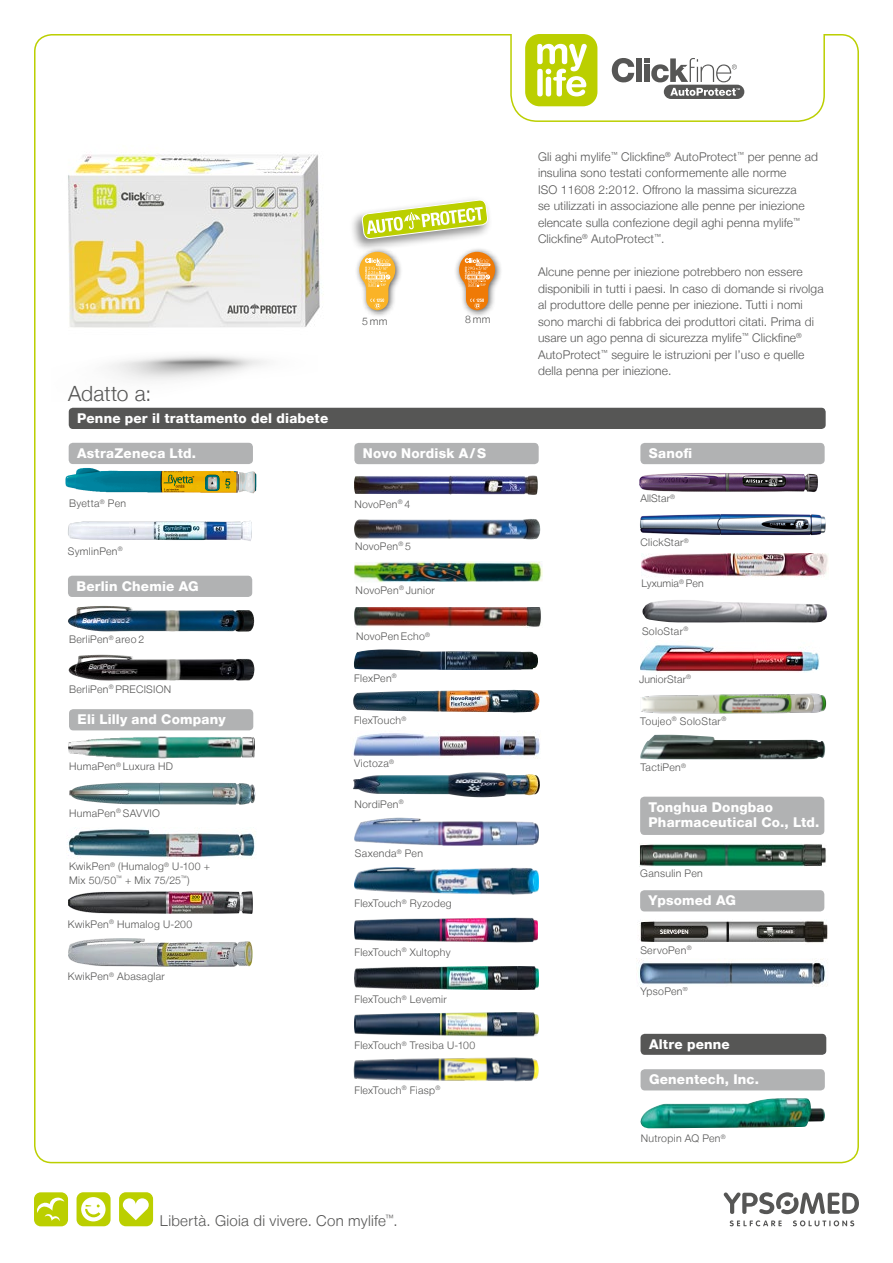
<style>
.page{position:relative;width:893px;height:1263px;background:#fff}
.page>*{position:absolute;margin:0;border:0;box-sizing:border-box;transform-origin:0 0}
.t1{font:300 21px "Helvetica Neue LT";color:#565655}
.t2{font:300 15px "Helvetica Neue LT";letter-spacing:.02em;color:#565655}
.t3{font:800 13.5px/15.8px "Helvetica Neue LT";letter-spacing:.015em;color:#fff}
.t4{font:300 12px/16.5px "Helvetica Neue LT";letter-spacing:.01em;color:#565655}
.t5{font:300 10.5px/13.5px "Helvetica Neue LT";letter-spacing:.03em;color:#565655}
.t6{font:300 10.5px "Helvetica Neue LT";letter-spacing:.01em;color:#565655}
</style>
<div class="page">
<img style="left:68px;top:737px;width:187px;height:22px">
<img style="left:65px;top:468px;width:192px;height:26px">
<div style="left:354px;top:247px;width:49px;height:71px;background:#000;opacity:.66"></div>
<svg style="left:359px;top:252px;width:36px;height:58px;background:#f1c774"></svg>
<img style="left:68px;top:154px;width:256px;height:174px">
<div style="left:68px;top:576px;width:184px;height:21px;background:#b1b2b3;border-radius:4px"></div>
<div style="left:640px;top:797px;width:184px;height:38px;background:#b1b2b3;border-radius:4px"></div>
<img style="left:639px;top:844px;width:187px;height:22px">
<div style="left:354px;top:443px;width:185px;height:21px;background:#b1b2b3;border-radius:4px"></div>
<img style="left:354px;top:475px;width:184px;height:20px">
<img style="left:353px;top:649px;width:185px;height:21px">
<img style="left:353px;top:733px;width:187px;height:25px">
<div style="left:640px;top:443px;width:185px;height:21px;background:#b1b2b3;border-radius:4px"></div>
<img style="left:642px;top:600px;width:186px;height:23px">
<img style="left:640px;top:514px;width:186px;height:22px">
<img style="left:640px;top:735px;width:185px;height:24px">
<div style="left:640px;top:890px;width:184px;height:21px;background:#b1b2b3;border-radius:4px"></div>
<div style="left:69px;top:443px;width:184px;height:21px;background:#b1b2b3;border-radius:4px"></div>
<img style="left:68px;top:654px;width:187px;height:27px">
<img style="left:67px;top:829px;width:188px;height:30px">
<img style="left:69px;top:782px;width:187px;height:23px">
<div style="left:69px;top:709px;width:184px;height:21px;background:#b1b2b3;border-radius:4px"></div>
<img style="left:353px;top:772px;width:187px;height:26px">
<img style="left:353px;top:689px;width:187px;height:24px">
<img style="left:354px;top:519px;width:186px;height:20px">
<img style="left:640px;top:1098px;width:185px;height:30px">
<div style="left:641px;top:1069px;width:184px;height:21px;background:#b1b2b3;border-radius:4px"></div>
<div style="left:69px;top:408px;width:757px;height:21px;background:#565655;border-radius:4px"></div>
<div style="left:640px;top:1034px;width:186px;height:21px;background:#565655;border-radius:4px"></div>
<img style="left:639px;top:473px;width:179px;height:19px">
<img style="left:640px;top:644px;width:179px;height:28px">
<img style="left:641px;top:693px;width:186px;height:21px">
<img style="left:68px;top:606px;width:186px;height:26px">
<div style="left:349px;top:196px;width:143px;height:56px;background:#000;opacity:.45"></div>
<img style="left:639px;top:920px;width:188px;height:23px">
<img style="left:638px;top:959px;width:188px;height:27px">
<img style="left:641px;top:554px;width:187px;height:23px">
<svg style="left:362px;top:196px;width:126px;height:49px"></svg>
<div style="left:454px;top:247px;width:49px;height:71px;background:#000;opacity:.66"></div>
<img style="left:68px;top:521px;width:184px;height:20px">
<img style="left:354px;top:561px;width:189px;height:21px">
<img style="left:355px;top:607px;width:186px;height:21px">
<img style="left:354px;top:867px;width:184px;height:28px">
<img style="left:355px;top:817px;width:183px;height:28px">
<img style="left:354px;top:917px;width:184px;height:25px">
<img style="left:354px;top:966px;width:185px;height:23px">
<img style="left:354px;top:1012px;width:184px;height:24px">
<img style="left:353px;top:1057px;width:186px;height:25px">
<img style="left:68px;top:891px;width:184px;height:23px">
<img style="left:68px;top:938px;width:184px;height:29px">
<div style="left:510px;top:0;width:315px;height:122px;border:2px solid #bbcf00;border-radius:27px"></div>
<div style="left:480px;top:0;width:413px;height:34px;background:#fff"></div>
<svg style="left:730px;top:1220px;width:52px;height:6px"></svg>
<svg style="left:793px;top:1220px;width:61px;height:6px"></svg>
<svg style="left:724px;top:1192px;width:135px;height:22px"></svg>
<div style="left:525px;top:34px;width:72px;height:72px;background:#bbcf00;border-radius:14px"></div>
<svg style="left:537px;top:44px;width:50px;height:52px"></svg>
<div style="left:664px;top:85px;width:80px;height:14px;background:#565655;border-radius:7px"></div>
<svg style="left:670px;top:88px;width:70px;height:8px"></svg>
<svg style="left:612px;top:58px;width:22px;height:24px"></svg>
<div style="left:636px;top:58px;width:6px;height:24px;background:#565655"></div>
<svg style="left:644px;top:58px;width:93px;height:24px"></svg>
<div style="left:119px;top:1192px;width:34px;height:34px;background:#bbcf00;border-radius:7px"></div>
<svg style="left:123px;top:1198px;width:26px;height:22px"></svg>
<div style="left:77px;top:1192px;width:34px;height:34px;background:#bbcf00;border-radius:7px"></div>
<svg style="left:81px;top:1197px;width:25px;height:24px"></svg>
<div style="left:34px;top:1192px;width:34px;height:34px;background:#bbcf00;border-radius:7px"></div>
<svg style="left:37px;top:1197px;width:27px;height:24px"></svg>
<svg style="left:459px;top:252px;width:36px;height:58px;background:#e9a460"></svg>
<h1 class="t1" style="left:68px;top:381px;width:85px">Adatto a:</h1>
<p class="t3" style="left:77px;top:410px;width:253px">Penne per il trattamento del diabete</p>
<p class="t3" style="left:77px;top:445px;width:120px">AstraZeneca Ltd.</p>
<p class="t5" style="left:69px;top:496px;width:58px">Byetta<sup>®</sup> Pen</p>
<p class="t5" style="left:68px;top:544px;width:57px">SymlinPen<sup>®</sup></p>
<p class="t3" style="left:76px;top:578px;width:124px">Berlin Chemie AG</p>
<p class="t5" style="left:69px;top:633px;width:77px">BerliPen<sup>®</sup> areo 2</p>
<p class="t5" style="left:69px;top:682px;width:104px">BerliPen<sup>®</sup> PRECISION</p>
<p class="t3" style="left:78px;top:711px;width:150px">Eli Lilly and Company</p>
<p class="t5" style="left:69px;top:760px;width:105px">HumaPen<sup>®</sup> Luxura HD</p>
<p class="t5" style="left:69px;top:806px;width:92px">HumaPen<sup>®</sup> SAVVIO</p>
<p class="t5" style="left:69px;top:859px;width:142px">KwikPen<sup>®</sup> (Humalog<sup>®</sup> U-100 +<br>Mix 50/50<sup>™</sup> + Mix 75/25<sup>™</sup>)</p>
<p class="t5" style="left:68px;top:917px;width:126px">KwikPen<sup>®</sup> Humalog U-200</p>
<p class="t5" style="left:68px;top:969px;width:98px">KwikPen<sup>®</sup> Abasaglar</p>
<p class="t5" style="left:362px;top:314px;width:27px">5mm</p>
<p class="t5" style="left:465px;top:313px;width:27px">8mm</p>
<p class="t3" style="left:363px;top:445px;width:125px">Novo Nordisk A/S</p>
<p class="t5" style="left:354px;top:497px;width:57px">NovoPen<sup>®</sup> 4</p>
<p class="t5" style="left:355px;top:539px;width:57px">NovoPen<sup>®</sup> 5</p>
<p class="t5" style="left:356px;top:583px;width:81px">NovoPen<sup>®</sup> Junior</p>
<p class="t5" style="left:356px;top:630px;width:76px">NovoPen Echo<sup>®</sup></p>
<p class="t5" style="left:354px;top:671px;width:44px">FlexPen<sup>®</sup></p>
<p class="t5" style="left:354px;top:714px;width:54px">FlexTouch<sup>®</sup></p>
<p class="t5" style="left:354px;top:756px;width:41px">Victoza<sup>®</sup></p>
<p class="t5" style="left:354px;top:797px;width:51px">NordiPen<sup>®</sup></p>
<p class="t5" style="left:355px;top:846px;width:70px">Saxenda<sup>®</sup> Pen</p>
<p class="t5" style="left:354px;top:896px;width:99px">FlexTouch<sup>®</sup> Ryzodeg</p>
<p class="t5" style="left:354px;top:945px;width:98px">FlexTouch<sup>®</sup> Xultophy</p>
<p class="t5" style="left:354px;top:992px;width:94px">FlexTouch<sup>®</sup> Levemir</p>
<p class="t5" style="left:354px;top:1038px;width:122px">FlexTouch<sup>®</sup> Tresiba U-100</p>
<p class="t5" style="left:354px;top:1083px;width:88px">FlexTouch<sup>®</sup> Fiasp<sup>®</sup></p>
<p class="t2" style="left:160px;top:1212px;width:239px">Libertà. Gioia di vivere. Con mylife<sup>™</sup>.</p>
<p class="t4" style="left:538px;top:148px;width:281px">Gli aghi mylife<sup>™</sup> Clickfine<sup>®</sup> AutoProtect<sup>™</sup> per penne ad insulina sono testati conformemente alle norme<br>ISO 11608 2:2012. Offrono la massima sicurezza<br>se utilizzati in associazione alle penne per iniezione elencate sulla confezione degil aghi penna mylife<sup>™ </sup>Clickfine<sup>®</sup> AutoProtect<sup>™</sup>.</p>
<p class="t4" style="left:538px;top:264px;width:287px">Alcune penne per iniezione potrebbero non essere disponibili in tutti i paesi. In caso di domande si rivolga al produttore delle penne per iniezione. Tutti i nomi sono marchi di fabbrica dei produttori citati. Prima di usare un ago penna di sicurezza mylife<sup>™</sup> Clickfine<sup>® </sup>AutoProtect<sup>™</sup> seguire le istruzioni per l’uso e quelle della penna per iniezione.</p>
<p class="t3" style="left:649px;top:445px;width:45px">Sanofi</p>
<p class="t6" style="left:640px;top:492px;width:36px">AllStar<sup>®</sup></p>
<p class="t5" style="left:640px;top:535px;width:50px">ClickStar<sup>®</sup></p>
<p class="t6" style="left:641px;top:577px;width:64px">Lyxumia<sup>®</sup> Pen</p>
<p class="t5" style="left:642px;top:624px;width:48px">SoloStar<sup>®</sup></p>
<p class="t6" style="left:639px;top:672px;width:54px">JuniorStar<sup>®</sup></p>
<p class="t5" style="left:640px;top:714px;width:87px">Toujeo<sup>®</sup> SoloStar<sup>®</sup></p>
<p class="t5" style="left:640px;top:760px;width:47px">TactiPen<sup>®</sup></p>
<p class="t3" style="left:649px;top:799px;width:172px">Tonghua Dongbao<br>Pharmaceutical Co., Ltd.</p>
<p class="t5" style="left:640px;top:866px;width:64px">Gansulin Pen</p>
<p class="t3" style="left:649px;top:892px;width:89px">Ypsomed AG</p>
<p class="t5" style="left:640px;top:943px;width:53px">ServoPen<sup>®</sup></p>
<p class="t5" style="left:640px;top:984px;width:49px">YpsoPen<sup>®</sup></p>
<p class="t3" style="left:649px;top:1036px;width:82px">Altre penne</p>
<p class="t3" style="left:649px;top:1071px;width:111px">Genentech, Inc.</p>
<p class="t5" style="left:641px;top:1131px;width:86px">Nutropin AQ Pen<sup>®</sup></p>
</div>
